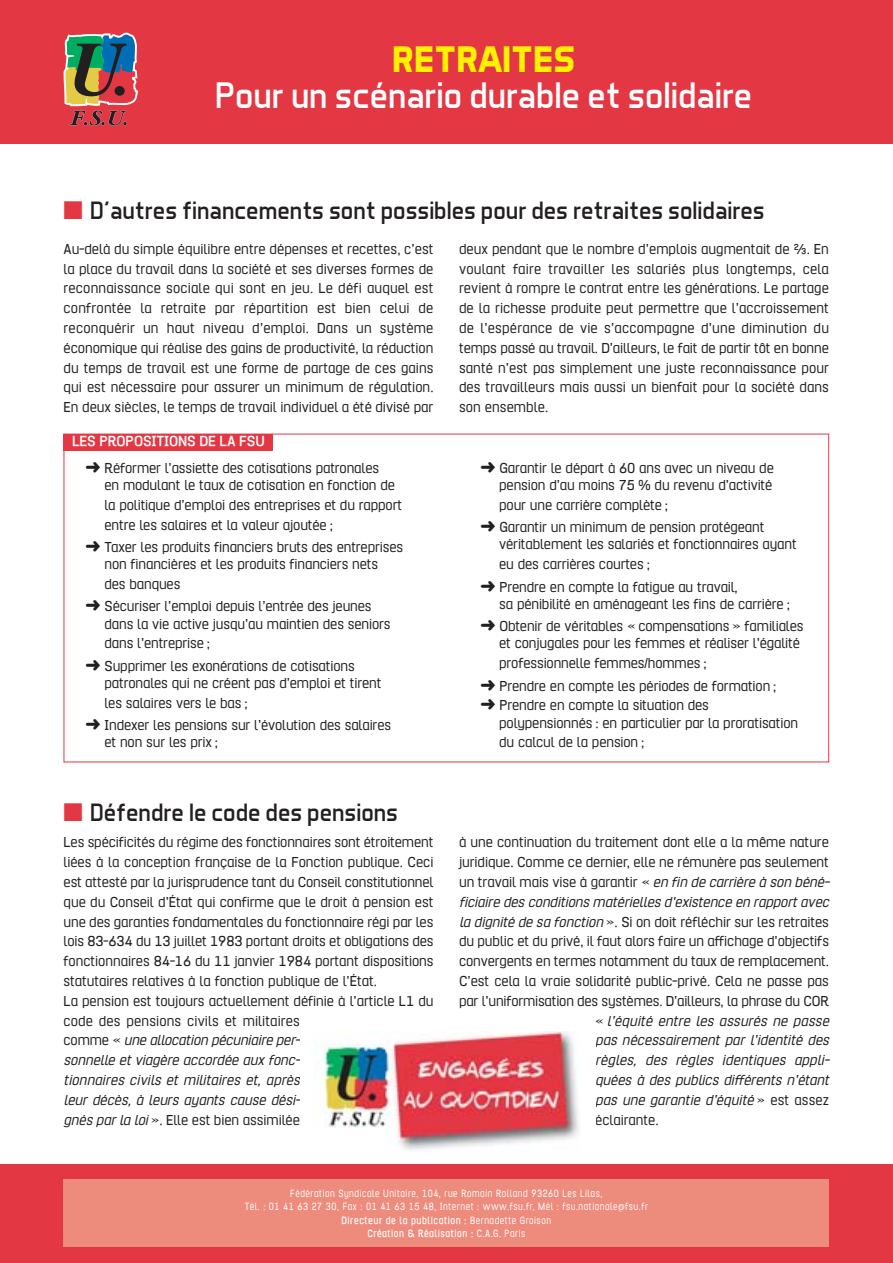
<style>
.page{position:relative;width:893px;height:1263px;background:#fff}
.page>*{position:absolute;margin:0;border:0;box-sizing:border-box;transform-origin:0 0}
.t1{font:37.5px "Aero Matics";color:#fff}
.t2{font:700 37.5px "Aero Matics";color:#fff200}
.t3{font:25.5px "Aero Matics";color:#231f20}
.t4{font:16.5px/19.8px "Hurufo&Numero";letter-spacing:-.01em;color:#231f20}
.t5{font:italic 16.5px "Hurufo&Numero";color:#231f20}
.t6{font:700 16.5px "Hurufo&Numero";letter-spacing:-.01em;color:#fff}
.t7{font:12px/13.5px "Hurufo&Numero";letter-spacing:.05em;color:#fff;text-align:center;scale:.85 1}
.s1{color:#e33844}
.s2{font-style:italic}
.s3{font-style:normal}
.s4{font-weight:700}
</style>
<div class="page">
<div style="left:0;top:0;width:892px;height:143px;background:#e33844"></div>
<div style="left:0;top:1164px;width:892px;height:99px;background:#e33844"></div>
<svg style="left:63px;top:32px;width:76px;height:94px"></svg>
<div style="left:64px;top:1180px;width:765px;height:67px;background:#ed8b7d"></div>
<div style="left:64px;top:434px;width:209px;height:16px;background:#e33844"></div>
<img style="left:313px;top:1032px;width:266px;height:119px">
<h1 class="t2" style="left:392px;top:37px;width:185px">RETRAITES</h1>
<h1 class="t1" style="left:215px;top:82px;width:539px">Pour un scénario durable et solidaire</h1>
<h2 class="t3" style="left:64px;top:202px;width:703px"><span class="s1">■</span> D’autres financements sont possibles pour des retraites solidaires</h2>
<p class="t4" style="left:64px;top:240px;width:371px;text-align:justify">Au-delà du simple équilibre entre dépenses et recettes, c’est la place du travail dans la société et ses diverses formes de reconnaissance sociale qui sont en jeu. Le défi auquel est confrontée la retraite par répartition est bien celui de reconquérir un haut niveau d’emploi. Dans un système économique qui réalise des gains de productivité, la réduction du temps de travail est une forme de partage de ces gains qui est nécessaire pour assurer un minimum de régulation.<br>En deux siècles, le temps de travail individuel a été divisé par</p>
<p class="t4" style="left:459px;top:240px;width:371px;text-align:justify">deux pendant que le nombre d’emplois augmentait de ¾. En voulant faire travailler les salariés plus longtemps, cela revient à rompre le contrat entre les générations. Le partage de la richesse produite peut permettre que l’accroissement de l’espérance de vie s’accompagne d’une diminution du temps passé au travail. D’ailleurs, le fait de partir tôt en bonne santé n’est pas simplement une juste reconnaissance pour des travailleurs mais aussi un bienfait pour la société dans son ensemble.</p>
<p class="t6" style="left:72px;top:431px;width:194px">LES PROPOSITIONS DE LA FSU</p>
<p class="t4" style="left:104px;top:460px;width:292px;line-height:17.2px;text-indent:-19px">➜ Réformer l’assiette des cotisations patronales en modulant le taux de cotisation en fonction de</p>
<p class="t4" style="left:104px;top:496px;width:299px">la politique d’emploi des entreprises et du rapport entre les salaires et la valeur ajoutée ;</p>
<p class="t4" style="left:86px;top:539px;width:319px;line-height:17.2px;text-align:center">➜ Taxer les produits financiers bruts des entreprises non financières et les produits financiers nets</p>
<p class="t4" style="left:86px;top:574px;width:288px;line-height:22.4px;text-indent:19px">des banques<br>➜ Sécuriser l’emploi depuis l’entrée des jeunes</p>
<p class="t4" style="left:104px;top:615px;width:288px">dans la vie active jusqu’au maintien des seniors dans l’entreprise ;</p>
<p class="t4" style="left:104px;top:658px;width:278px;line-height:17.2px;text-indent:-19px">➜ Supprimer les exonérations de cotisations patronales qui ne créent pas d’emploi et tirent</p>
<p class="t4" style="left:86px;top:693px;width:307px;line-height:22.4px;text-indent:19px">les salaires vers le bas ;<br>➜ Indexer les pensions sur l’évolution des salaires</p>
<p class="t4" style="left:104px;top:734px;width:115px">et non sur les prix ;</p>
<h2 class="t3" style="left:64px;top:804px;width:336px"><span class="s1">■</span> Défendre le code des pensions</h2>
<p class="t4" style="left:480px;top:460px;width:295px;line-height:17.2px;text-align:right">➜ Garantir le départ à 60 ans avec un niveau de pension d’au moins 75 % du revenu d’activité</p>
<p class="t4" style="left:480px;top:495px;width:286px;line-height:22.4px;text-indent:19px">pour une carrière complète ;<br>➜ Garantir un minimum de pension protégeant</p>
<p class="t4" style="left:499px;top:536px;width:299px">véritablement les salariés et fonctionnaires ayant eu des carrières courtes ;</p>
<p class="t4" style="left:499px;top:579px;width:292px;line-height:17.2px;text-indent:-19px">➜ Prendre en compte la fatigue au travail,<br>sa pénibilité en aménageant les fins de carrière ;</p>
<p class="t4" style="left:480px;top:619px;width:325px;line-height:17.2px;text-align:right">➜ Obtenir de véritables « compensations » familiales et conjugales pour les femmes et réaliser l'égalité</p>
<p class="t4" style="left:480px;top:653px;width:298px;line-height:22.4px;text-indent:19px">professionnelle femmes/hommes ;<br>➜ Prendre en compte les périodes de formation ;</p>
<p class="t4" style="left:499px;top:698px;width:300px;line-height:17.2px;text-indent:-19px">➜ Prendre en compte la situation des polypensionnés : en particulier par la proratisation</p>
<p class="t4" style="left:499px;top:734px;width:147px">du calcul de la pension ;</p>
<p class="t4" style="left:64px;top:834px;width:371px">Les spécificités du régime des fonctionnaires sont étroitement liées à la conception française de la Fonction publique. Ceci est attesté par la jurisprudence tant du Conseil constitutionnel que du Conseil d’État qui confirme que le droit à pension est une des garanties fondamentales du fonctionnaire régi par les lois 83-634 du 13 juillet 1983 portant droits et obligations des fonctionnaires 84-16 du 11 janvier 1984 portant dispositions statutaires relatives à la fonction publique de l’État.<br>La pension est toujours actuellement définie à l’article L1 du code des pensions civils et militaires<br>comme « <span class="s2">une allocation pécuniaire per-<br>sonnelle et viagère accordée aux fonc-<br>tionnaires civils et militaires et, après<br>leur décès, à leurs ayants cause dési-<br>gnés par la loi</span> ». Elle est bien assimilée</p>
<p class="t4" style="left:459px;top:834px;width:371px">à une continuation du traitement dont elle a la même nature</p>
<p class="t4" style="left:459px;top:853px;width:371px">juridique. Comme ce dernier, elle ne rémunère pas seulement</p>
<p class="t4" style="left:459px;top:873px;width:372px">un travail mais vise à garantir « <span class="s2">en fin de carrière à son béné-</span></p>
<p class="t5" style="left:459px;top:897px;width:371px">ficiaire des conditions matérielles d'existence en rapport avec</p>
<p class="t4" style="left:459px;top:913px;width:371px"><span class="s2">la dignité de sa fonction</span> ». Si on doit réfléchir sur les retraites</p>
<p class="t4" style="left:459px;top:933px;width:371px">du public et du privé, il faut alors faire un affichage d’objectifs</p>
<p class="t4" style="left:459px;top:952px;width:371px">convergents en termes notamment du taux de remplacement.</p>
<p class="t4" style="left:459px;top:972px;width:371px">C’est cela la vraie solidarité public-privé. Cela ne passe pas</p>
<p class="t4" style="left:459px;top:992px;width:371px">par l’uniformisation des systèmes. D’ailleurs, la phrase du COR</p>
<p class="t5" style="left:595px;top:1016px;width:235px"><span class="s3">«</span> l’équité entre les assurés ne passe</p>
<p class="t5" style="left:595px;top:1035px;width:235px">pas nécessairement par l’identité des</p>
<p class="t5" style="left:595px;top:1055px;width:236px">règles, des règles identiques appli-</p>
<p class="t5" style="left:595px;top:1075px;width:235px">quées à des publics différents n’étant</p>
<p class="t5" style="left:595px;top:1095px;width:235px">pas une garantie d’équité <span class="s3">» est assez</span></p>
<p class="t4" style="left:595px;top:1111px;width:65px">éclairante.</p>
<p class="t7" style="left:245px;top:1187px;width:476px">Fédération Syndicale Unitaire, 104, rue Romain Rolland 93260 Les Lilas,<br>Tél. : 01 41 63 27 30, Fax : 01 41 63 15 48, Internet : www.fsu.fr, Mél : fsu.nationale@fsu.fr <span class="s4">Directeur de la publication :</span> Bernadette Groison<br><span class="s4">Création &amp; Réalisation :</span> C.A.G. Paris</p>
</div>
